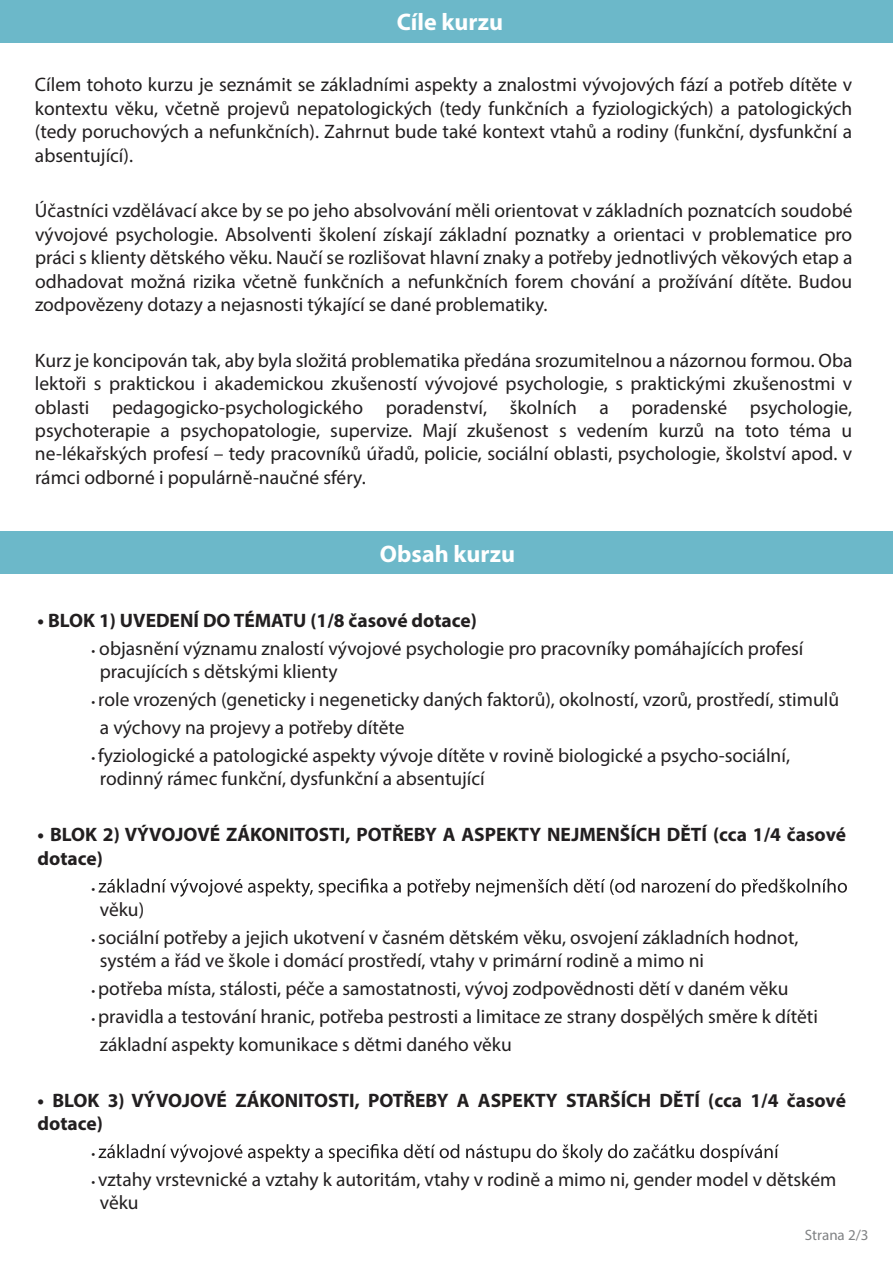
<style>
.page{position:relative;width:893px;height:1263px;background:#fff}
.page>*{position:absolute;margin:0;border:0;box-sizing:border-box;transform-origin:0 0}
.t1{font:700 24px "Myriad Pro";color:#fff}
.t2{font:19.5px/23.4px "Myriad Pro";color:#221f20}
.t3{font:700 19.5px/23.4px "Myriad Pro";color:#221f20}
.t4{font:15px "Myriad Pro";color:#808284}
.t5{font:13.5px "Myriad Pro";color:#221f20}
.s1{font-size:13.5px}
</style>
<div class="page">
<div style="left:0;top:0;width:893px;height:42px;background:#6cb8c9"></div>
<div style="left:0;top:532px;width:893px;height:42px;background:#6cb8c9"></div>
<svg style="left:99px;top:878px;width:748px;height:19px"></svg>
<svg style="left:99px;top:1144px;width:680px;height:18px"></svg>
<p class="t1" style="left:397px;top:6px;width:108px">Cíle kurzu</p>
<p class="t2" style="left:35px;top:73px;width:819px;text-align:justify">Cílem tohoto kurzu je seznámit se základními aspekty a znalostmi vývojových fází a potřeb dítěte v kontextu věku, včetně projevů nepatologických (tedy funkčních a fyziologických) a patologických (tedy poruchových a nefunkčních). Zahrnut bude také kontext vtahů a rodiny (funkční, dysfunkční a absentující).</p>
<p class="t2" style="left:35px;top:199px;width:819px;text-align:justify">Účastníci vzdělávací akce by se po jeho absolvování měli orientovat v základních poznatcích soudobé vývojové psychologie. Absolventi školení získají základní poznatky a orientaci v problematice pro práci s klienty dětského věku. Naučí se rozlišovat hlavní znaky a potřeby jednotlivých věkových etap a odhadovat možná rizika včetně funkčních a nefunkčních forem chování a prožívání dítěte. Budou zodpovězeny dotazy a nejasnosti týkající se dané problematiky.</p>
<p class="t2" style="left:35px;top:348px;width:819px;text-align:justify">Kurz je koncipován tak, aby byla složitá problematika předána srozumitelnou a názornou formou. Oba lektoři s praktickou i akademickou zkušeností vývojové psychologie, s praktickými zkušenostmi v oblasti pedagogicko-psychologického poradenství, školních a poradenské psychologie, psychoterapie a psychopatologie, supervize. Mají zkušenost s vedením kurzů na toto téma u ne-lékařských profesí – tedy pracovníků úřadů, policie, sociální oblasti, psychologie, školství apod. v rámci odborné i populárně-naučné sféry.</p>
<p class="t1" style="left:380px;top:538px;width:137px">Obsah kurzu</p>
<p class="t3" style="left:38px;top:608px;width:441px">• BLOK 1) UVEDENÍ DO TÉMATU (1/8 časové dotace)</p>
<p class="t2" style="left:100px;top:636px;width:705px;text-indent:-8px"><span class="s1">•</span> objasnění významu znalostí vývojové psychologie pro pracovníky pomáhajících profesí pracujících s dětskými klienty</p>
<p class="t2" style="left:100px;top:685px;width:741px;line-height:27.9px;text-indent:-8px"><span class="s1">•</span> role vrozených (geneticky i negeneticky daných faktorů), okolností, vzorů, prostředí, stimulů a výchovy na projevy a potřeby dítěte</p>
<p class="t2" style="left:100px;top:743px;width:692px;text-indent:-8px"><span class="s1">•</span> fyziologické a patologické aspekty vývoje dítěte v rovině biologické a psycho-sociální, rodinný rámec funkční, dysfunkční a absentující</p>
<p class="t3" style="left:38px;top:822px;width:810px">• BLOK 2) VÝVOJOVÉ ZÁKONITOSTI, POTŘEBY A ASPEKTY NEJMENŠÍCH DĚTÍ (cca 1/4 časové dotace)</p>
<p class="t5" style="left:92px;top:880px;width:5px">•</p>
<p class="t2" style="left:100px;top:897px;width:46px">věku)</p>
<p class="t2" style="left:100px;top:925px;width:700px;text-indent:-8px"><span class="s1">•</span> sociální potřeby a jejich ukotvení v časném dětském věku, osvojení základních hodnot, systém a řád ve škole i domácí prostředí, vtahy v primární rodině a mimo ni</p>
<p class="t2" style="left:92px;top:976px;width:698px"><span class="s1">•</span> potřeba místa, stálosti, péče a samostatnosti, vývoj zodpovědnosti dětí v daném věku</p>
<p class="t2" style="left:100px;top:1002px;width:720px;line-height:27.9px;text-indent:-8px"><span class="s1">•</span> pravidla a testování hranic, potřeba pestrosti a limitace ze strany dospělých směre k dítěti základní aspekty komunikace s dětmi daného věku</p>
<p class="t3" style="left:38px;top:1088px;width:810px">• BLOK 3) VÝVOJOVÉ ZÁKONITOSTI, POTŘEBY A ASPEKTY STARŠÍCH DĚTÍ (cca 1/4 časové dotace)</p>
<p class="t5" style="left:92px;top:1145px;width:5px">•</p>
<p class="t2" style="left:100px;top:1167px;width:738px;text-indent:-8px"><span class="s1">•</span> vztahy vrstevnické a vztahy k autoritám, vtahy v rodině a mimo ni, gender model v dětském věku</p>
<p class="t4" style="left:805px;top:1225px;width:65px">Strana 2/3</p>
</div>
